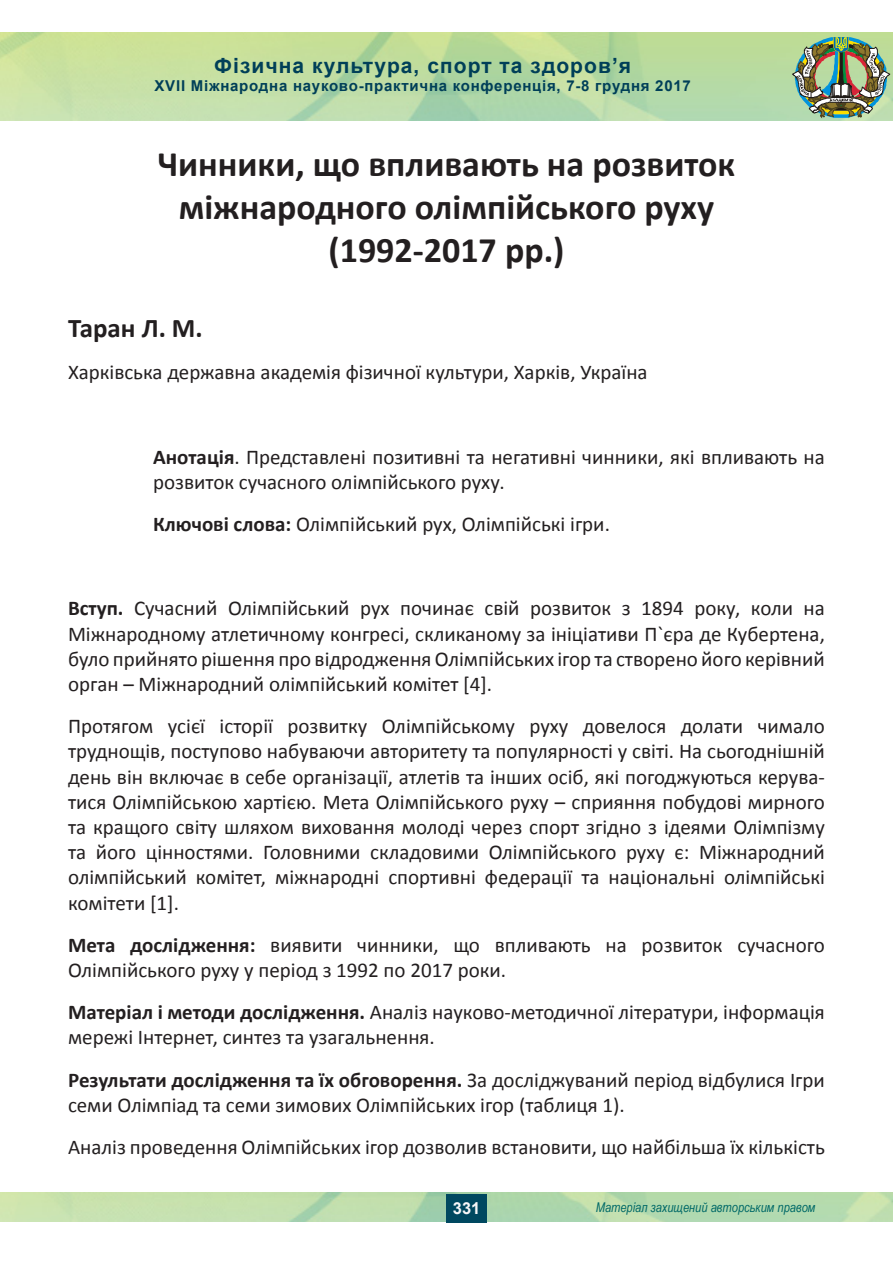
<style>
.page{position:relative;width:893px;height:1263px;background:#fff}
.page>*{position:absolute;margin:0;border:0;box-sizing:border-box;transform-origin:0 0}
.Обычный{font:700 36px/43.2px "Calibri";color:#231f20;text-align:center}
.Обычный-2{font:700 27px "Calibri";color:#231f20}
.Обычный-3{font:21px/25.2px "Calibri";color:#231f20}
.t1{font:700 21px "Arial";letter-spacing:.05em;color:#003f58}
.t2{font:700 16.5px "Arial";color:#f7f7f8}
.t3{font:700 15px "Arial";letter-spacing:.05em;color:#003f58}
.t4{font:italic 13.5px "Arial Narrow";color:#006967}
.s1{font-weight:700}
</style>
<div class="page">
<img style="left:792px;top:37px;width:98px;height:81px">
<div style="left:446px;top:1194px;width:41px;height:28px;background:#004860"></div>
<p class="t1" style="left:214px;top:51px;width:418px">Фізична культура, спорт та здоров’я</p>
<p class="t3" style="left:155px;top:75px;width:538px">XVII Міжнародна науково-практична конференція, 7-8 грудня 2017</p>
<p class="Обычный" style="left:158px;top:142px;width:579px">Чинники, що впливають на розвиток міжнародного олімпійського руху</p>
<p class="Обычный" style="left:329px;top:229px;width:237px">(1992-2017 рр.)</p>
<p class="Обычный-2" style="left:68px;top:311px;width:136px">Таран Л. М.</p>
<p class="Обычный-3" style="left:68px;top:360px;width:581px">Харківська державна академія фізичної культури, Харків, Україна</p>
<p class="Обычный-3" style="left:153px;top:444px;width:673px"><span class="s1">Анотація</span>. Представлені позитивні та негативні чинники, які впливають на розвиток сучасного олімпійського руху.</p>
<p class="Обычный-3" style="left:153px;top:511px;width:458px"><span class="s1">Ключові слова:</span> Олімпійський рух, Олімпійські ігри.</p>
<p class="Обычный-3" style="left:68px;top:596px;width:758px;text-align:justify"><span class="s1">Вступ.</span> Сучасний Олімпійський рух починає свій розвиток з 1894 року, коли на Міжнародному атлетичному конгресі, скликаному за ініціативи П`єра де Кубертена, було прийнято рішення про відродження Олімпійських ігор та створено його керівний орган – Міжнародний олімпійський комітет [4].</p>
<p class="Обычный-3" style="left:68px;top:714px;width:758px;text-align:justify">Протягом усієї історії розвитку Олімпійському руху довелося долати чимало труднощів, поступово набуваючи авторитету та популярності у світі. На сьогоднішній день він включає в себе організації, атлетів та інших осіб, які погоджуються керува&shy;тися Олімпійською хартією. Мета Олімпійського руху – сприяння побудові мирного та кращого світу шляхом виховання молоді через спорт згідно з ідеями Олімпізму та його цінностями. Головними складовими Олімпійського руху є: Міжнародний олімпійський комітет, міжнародні спортивні федерації та національні олімпійські комітети [1].</p>
<p class="Обычный-3" style="left:68px;top:932px;width:758px"><span class="s1">Мета дослідження:</span> виявити чинники, що впливають на розвиток сучасного<br>Олімпійського руху у період з 1992 по 2017 роки.</p>
<p class="Обычный-3" style="left:68px;top:1000px;width:758px"><span class="s1">Матеріал і методи дослідження.</span> Аналіз науково-методичної літератури, інформація мережі Інтернет, синтез та узагальнення.</p>
<p class="Обычный-3" style="left:68px;top:1067px;width:758px"><span class="s1">Результати дослідження та їх обговорення.</span> За досліджуваний період відбулися Ігри семи Олімпіад та семи зимових Олімпійських ігор (таблиця 1).</p>
<p class="Обычный-3" style="left:68px;top:1134px;width:758px">Аналіз проведення Олімпійських ігор дозволив встановити, що найбільша їх кількість</p>
<p class="t2" style="left:453px;top:1197px;width:29px">331</p>
<p class="t4" style="left:596px;top:1198px;width:221px">Матеріал захищений авторським правом</p>
</div>
